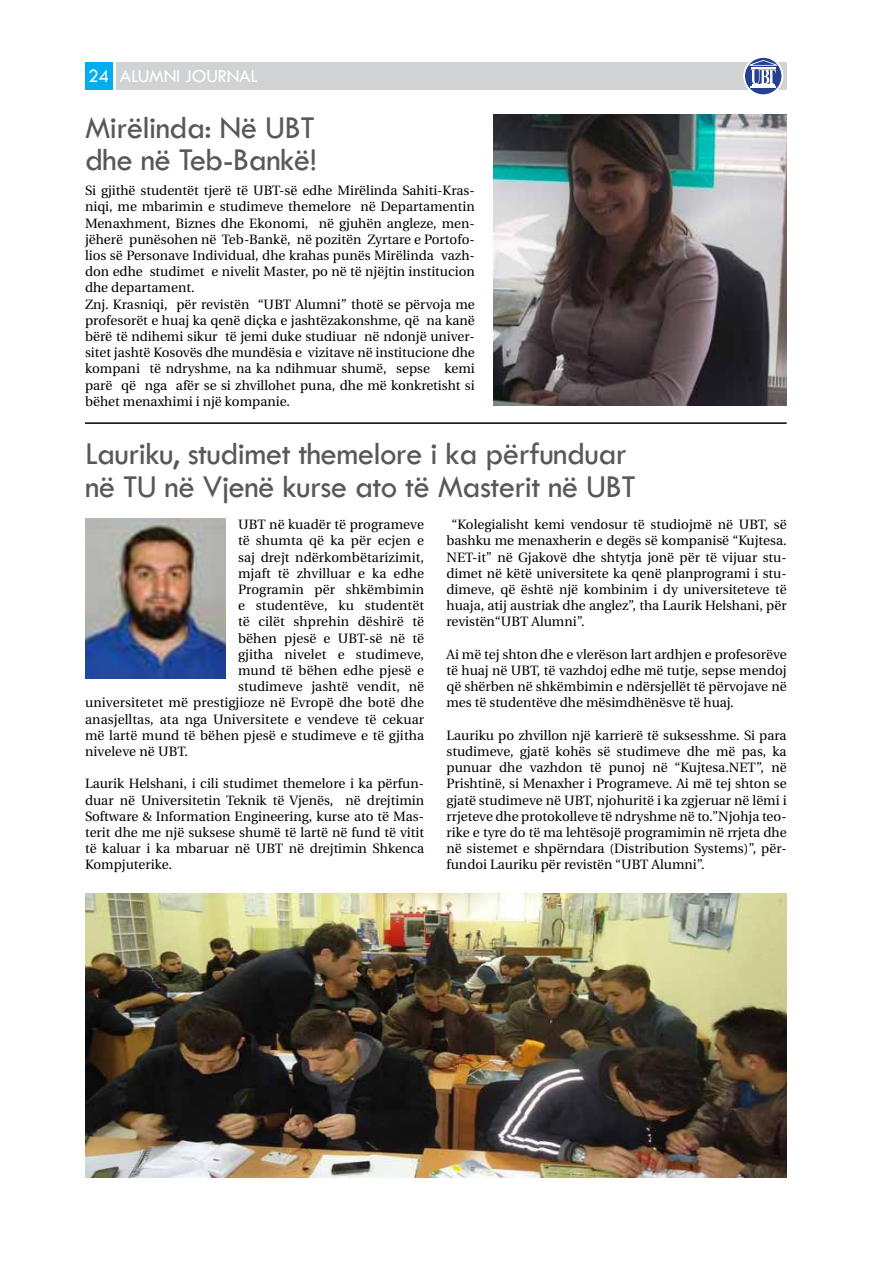
<style>
.page{position:relative;width:893px;height:1263px;background:#fff}
.page>*{position:absolute;margin:0;border:0;box-sizing:border-box;transform-origin:0 0}
.t1{font:33px/32.4px "Tw Cen";letter-spacing:-.02em;color:#57585b}
.t2{font:19.2px "Tw Cen";letter-spacing:-.02em;color:#fff}
.t3{font:13.5px/16.2px "Utopia";color:#000;text-align:justify}
</style>
<div class="page">
<div style="left:85px;top:63px;width:27px;height:27px;background:#00adef"></div>
<div style="left:117px;top:63px;width:670px;height:27px;background:#d1d2d4"></div>
<svg style="left:743px;top:56px;width:40px;height:40px"></svg>
<div style="left:745px;top:58px;width:36px;height:36px;background:#24408e;border-radius:50%"></div>
<hr style="left:750px;top:86px;width:26px;height:2px;background:#fff">
<svg style="left:749px;top:60px;width:28px;height:26px"></svg>
<img style="left:493px;top:115px;width:294px;height:291px">
<hr style="left:85px;top:422px;width:702px;height:2px;background:#000">
<img style="left:85px;top:519px;width:140px;height:159px">
<img style="left:85px;top:893px;width:702px;height:285px">
<h2 class="t2" style="left:88px;top:65px;width:150px">24 alumni JOURNAL</h2>
<h1 class="t1" style="left:85px;top:111px;width:233px">Mirëlinda: Në UBT dhe në Teb-Bankë!</h1>
<p class="t3" style="left:85px;top:183px;width:391px;text-align:left">Si gjithë studentët tjerë të UBT-së edhe Mirëlinda Sahiti-Kras&shy;niqi, me mbarimin e studimeve themelore në Departamentin Menaxhment, Biznes dhe Ekonomi, në gjuhën angleze, men&shy;jëherë punësohen në Teb-Bankë, në pozitën Zyrtare e Portofo&shy;lios së Personave Individual, dhe krahas punës Mirëlinda vazh&shy;don edhe studimet e nivelit Master, po në të njëjtin institucion dhe departament.<br>Znj. Krasniqi, për revistën “UBT Alumni” thotë se përvoja me profesorët e huaj ka qenë diçka e jashtëzakonshme, që na kanë bërë të ndihemi sikur të jemi duke studiuar në ndonjë univer&shy;sitet jashtë Kosovës dhe mundësia e vizitave në institucione dhe kompani të ndryshme, na ka ndihmuar shumë, sepse kemi parë që nga afër se si zhvillohet puna, dhe më konkretisht si bëhet menaxhimi i një kompanie.</p>
<h1 class="t1" style="left:85px;top:437px;width:552px">Lauriku, studimet themelore i ka përfunduar në TU në Vjenë kurse ato të Masterit në UBT</h1>
<p class="t3" style="left:238px;top:517px;width:188px">UBT në kuadër të programeve</p>
<p class="t3" style="left:238px;top:533px;width:188px">të shumta që ka për ecjen e</p>
<p class="t3" style="left:238px;top:549px;width:188px">saj drejt ndërkombëtarizimit,</p>
<p class="t3" style="left:238px;top:565px;width:188px">mjaft të zhvilluar e ka edhe</p>
<p class="t3" style="left:238px;top:581px;width:188px">Programin për shkëmbimin</p>
<p class="t3" style="left:238px;top:598px;width:188px">e studentëve, ku studentët</p>
<p class="t3" style="left:238px;top:614px;width:188px">të cilët shprehin dëshirë të</p>
<p class="t3" style="left:238px;top:630px;width:188px">bëhen pjesë e UBT-së në të</p>
<p class="t3" style="left:238px;top:646px;width:187px">gjitha nivelet e studimeve,</p>
<p class="t3" style="left:238px;top:662px;width:188px">mund të bëhen edhe pjesë e</p>
<p class="t3" style="left:238px;top:679px;width:188px">studimeve jashtë vendit, në</p>
<p class="t3" style="left:85px;top:695px;width:340px">universitetet më prestigjioze në Evropë dhe botë dhe</p>
<p class="t3" style="left:85px;top:711px;width:341px">anasjelltas, ata nga Universitete e vendeve të cekuar</p>
<p class="t3" style="left:85px;top:727px;width:341px">më lartë mund të bëhen pjesë e studimeve e të gjitha</p>
<p class="t3" style="left:85px;top:743px;width:104px">niveleve në UBT.</p>
<p class="t3" style="left:85px;top:776px;width:341px">Laurik Helshani, i cili studimet themelore i ka përfun&shy;duar në Universitetin Teknik të Vjenës, në drejtimin Software &amp; Information Engineering, kurse ato të Mas&shy;terit dhe me një suksese shumë të lartë në fund të vitit të kaluar i ka mbaruar në UBT në drejtimin Shkenca Kompjuterike.</p>
<p class="t3" style="left:446px;top:517px;width:342px;text-indent:5px">“Kolegialisht kemi vendosur të studiojmë në UBT, së bashku me menaxherin e degës së kompanisë “Kujtesa.<br>NET-it” në Gjakovë dhe shtytja jonë për të vijuar stu&shy;dimet në këtë universitete ka qenë planprogrami i stu&shy;dimeve, që është një kombinim i dy universiteteve të huaja, atij austriak dhe anglez”, tha Laurik Helshani, për revistën“UBT Alumni”.</p>
<p class="t3" style="left:446px;top:646px;width:342px">Ai më tej shton dhe e vlerëson lart ardhjen e profesorëve të huaj në UBT, të vazhdoj edhe më tutje, sepse mendoj që shërben në shkëmbimin e ndërsjellët të përvojave në mes të studentëve dhe mësimdhënësve të huaj.</p>
<p class="t3" style="left:446px;top:727px;width:342px">Lauriku po zhvillon një karrierë të suksesshme. Si para studimeve, gjatë kohës së studimeve dhe më pas, ka punuar dhe vazhdon të punoj në “Kujtesa.NET”, në Prishtinë, si Menaxher i Programeve. Ai më tej shton se gjatë studimeve në UBT, njohuritë i ka zgjeruar në lëmi i rrjeteve dhe protokolleve të ndryshme në to.”Njohja teo&shy;rike e tyre do të ma lehtësojë programimin në rrjeta dhe në sistemet e shpërndara (Distribution Systems)”, për&shy;fundoi Lauriku për revistën “UBT Alumni”.</p>
</div>
